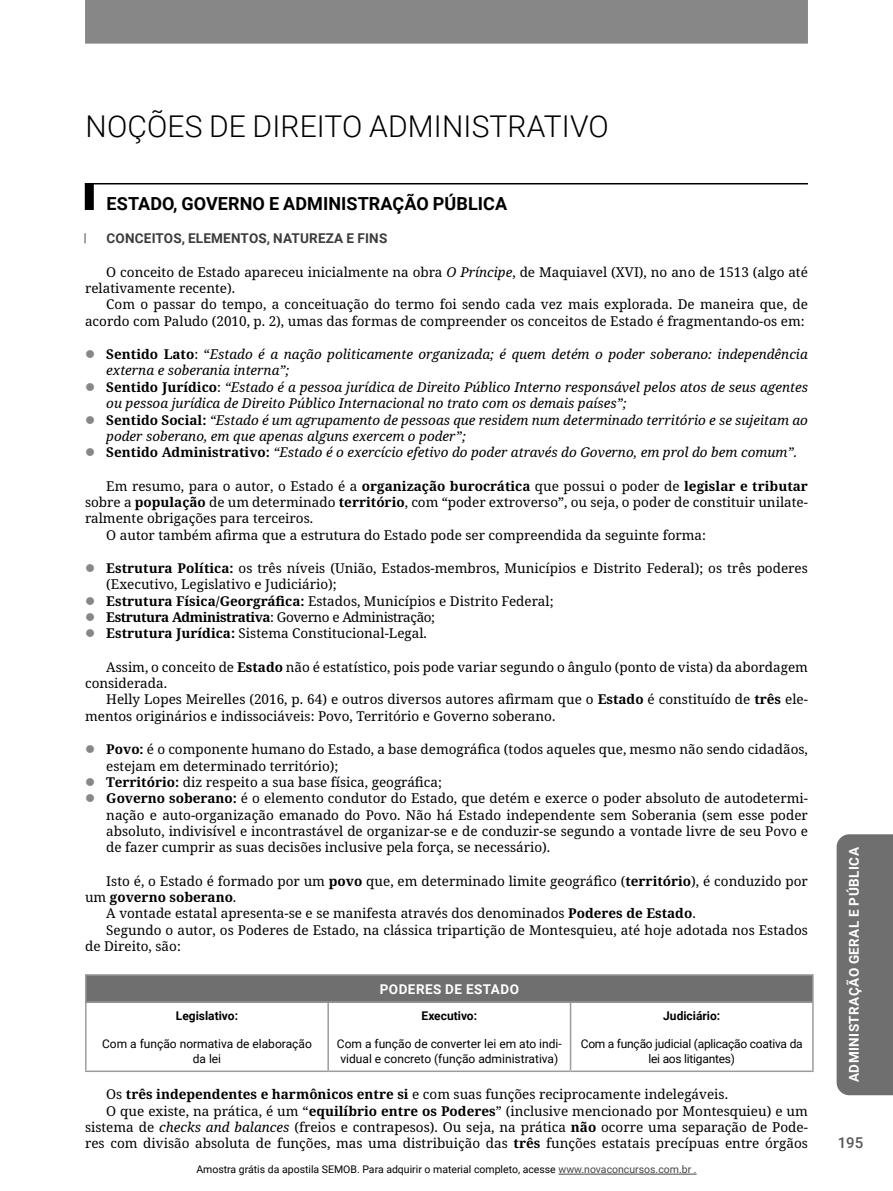
<style>
.page{position:relative;width:893px;height:1191px;background:#fff}
.page>*{position:absolute;margin:0;border:0;box-sizing:border-box;transform-origin:0 0}
.Disciplina{font:300 30px "Roboto";letter-spacing:.005em;color:#000}
.Assunto{font:700 18px "Roboto";letter-spacing:.005em;color:#000}
.t1{font:500 15px "Roboto";color:#575757}
.Parágrafos{font:13.5px/16.4px "Noto Serif";color:#000}
.t2{font:italic 13.5px/16.4px "Noto Serif";color:#000}
.t3{font:700 13.5px "Noto Serif";letter-spacing:-.03em;color:#000}
.Cabeçalho{font:700 13.5px "Roboto";letter-spacing:.035em;color:#fff}
.Tópico{font:700 13.5px "Roboto";letter-spacing:.015em;color:#3c3c3c}
.Células{font:12px/14.4px "Roboto";color:#000;text-align:center}
.Células-2{font:12px/14.4px "Roboto";letter-spacing:-.02em;color:#000;text-align:center}
.Células-3{font:700 12px "Roboto";color:#000}
.t4{font:10.5px "Roboto";color:#000}
.s1{font-style:italic}
.s2{font-weight:700;font-style:normal}
.s3{font-style:normal}
.s4{font-weight:700}
.s5{font-weight:400}
.s6{color:#454545}
</style>
<div class="page">
<div style="left:837px;top:834px;width:56px;height:261px;background:#6f6f6f"></div>
<hr style="left:558px;top:1173px;width:139px;height:1px;background:#454545">
<div style="left:85px;top:0;width:723px;height:44px;background:#878787"></div>
<div style="left:85px;top:184px;width:9px;height:26px;background:#000"></div>
<hr style="left:85px;top:183px;width:723px;height:1px;background:#000">
<svg style="left:84px;top:233px;width:2px;height:10px"></svg>
<div style="left:86px;top:975px;width:727px;height:27px;background:#6f6f6f"></div>
<hr style="left:85px;top:974px;width:243px;height:1px;background:#9c9c9c">
<hr style="left:85px;top:975px;width:2px;height:26px;background:#9c9c9c">
<hr style="left:328px;top:974px;width:243px;height:1px;background:#9c9c9c">
<hr style="left:571px;top:974px;width:243px;height:1px;background:#9c9c9c">
<hr style="left:812px;top:975px;width:2px;height:26px;background:#9c9c9c">
<hr style="left:85px;top:1001px;width:243px;height:1px;background:#9c9c9c">
<hr style="left:85px;top:1002px;width:2px;height:68px;background:#9c9c9c">
<hr style="left:328px;top:1001px;width:243px;height:1px;background:#9c9c9c">
<hr style="left:327px;top:1002px;width:2px;height:68px;background:#9c9c9c">
<hr style="left:571px;top:1001px;width:243px;height:1px;background:#9c9c9c">
<hr style="left:570px;top:1002px;width:1px;height:68px;background:#9c9c9c">
<hr style="left:812px;top:1002px;width:2px;height:68px;background:#9c9c9c">
<hr style="left:85px;top:1070px;width:243px;height:2px;background:#9c9c9c">
<hr style="left:328px;top:1070px;width:243px;height:2px;background:#9c9c9c">
<hr style="left:571px;top:1070px;width:243px;height:2px;background:#9c9c9c">
<p class="Disciplina" style="left:86px;top:105px;width:525px">NOÇÕES DE DIREITO ADMINISTRATIVO</p>
<p class="Assunto" style="left:107px;top:191px;width:402px">ESTADO, GOVERNO E ADMINISTRAÇÃO PÚBLICA</p>
<p class="Tópico" style="left:107px;top:229px;width:282px">CONCEITOS, ELEMENTOS, NATUREZA E FINS</p>
<p class="Parágrafos" style="left:85px;top:264px;width:724px;text-indent:21px">O conceito de Estado apareceu inicialmente na obra <span class="s1">O Príncipe</span>, de Maquiavel (XVI), no ano de 1513 (algo até relativamente recente).</p>
<p class="Parágrafos" style="left:85px;top:297px;width:724px;text-align:right">Com o passar do tempo, a conceituação do termo foi sendo cada vez mais explorada. De maneira que, de acordo com Paludo (2010, p. 2), umas das formas de compreender os conceitos de Estado é fragmentando-os em:</p>
<p class="t2" style="left:106px;top:346px;width:703px"><span class="s2">Sentido Lato</span><span class="s3">: “</span>Estado é a nação politicamente organizada; é quem detém o poder soberano: independência externa e soberania interna”;</p>
<p class="t2" style="left:106px;top:379px;width:703px"><span class="s2">Sentido Jurídico</span><span class="s3">:</span> “Estado é a pessoa jurídica de Direito Público Interno responsável pelos atos de seus agentes ou pessoa jurídica de Direito Público Internacional no trato com os demais países”;</p>
<p class="t2" style="left:106px;top:412px;width:703px"><span class="s2">Sentido Social:</span> “Estado é um agrupamento de pessoas que residem num determinado território e se sujeitam ao poder soberano, em que apenas alguns exercem o poder”;</p>
<p class="t2" style="left:106px;top:444px;width:692px"><span class="s2">Sentido Administrativo:</span> “Estado é o exercício efetivo do poder através do Governo, em prol do bem comum”.</p>
<p class="Parágrafos" style="left:85px;top:478px;width:724px;text-align:justify;text-indent:21px">Em resumo, para o autor, o Estado é a <span class="s4">organização burocrática</span> que possui o poder de <span class="s4">legislar e tributar </span>sobre a <span class="s4">população</span> de um determinado <span class="s4">território</span>, com “poder extroverso”, ou seja, o poder de constituir unilate&shy;ralmente obrigações para terceiros.</p>
<p class="Parágrafos" style="left:106px;top:527px;width:601px">O autor também afirma que a estrutura do Estado pode ser compreendida da seguinte forma:</p>
<p class="Parágrafos" style="left:106px;top:560px;width:703px"><span class="s4">Estrutura Política:</span> os três níveis (União, Estados-membros, Municípios e Distrito Federal); os três poderes (Executivo, Legislativo e Judiciário);</p>
<p class="Parágrafos" style="left:106px;top:593px;width:449px"><span class="s4">Estrutura Física/Georgráfica:</span> Estados, Municípios e Distrito Federal;</p>
<p class="t3" style="left:106px;top:607px;width:330px">Estrutura Administrativa<span class="s5">: Governo e Administração;</span></p>
<p class="Parágrafos" style="left:106px;top:626px;width:322px"><span class="s4">Estrutura Jurídica:</span> Sistema Constitucional-Legal.</p>
<p class="Parágrafos" style="left:85px;top:659px;width:724px;text-indent:21px">Assim, o conceito de <span class="s4">Estado</span> não é estatístico, pois pode variar segundo o ângulo (ponto de vista) da abordagem considerada.</p>
<p class="Parágrafos" style="left:85px;top:692px;width:724px;text-indent:21px">Helly Lopes Meirelles (2016, p. 64) e outros diversos autores afirmam que o <span class="s4">Estado</span> é constituído de <span class="s4">três</span> ele&shy;mentos originários e indissociáveis: Povo, Território e Governo soberano.</p>
<p class="Parágrafos" style="left:106px;top:741px;width:703px"><span class="s4">Povo:</span> é o componente humano do Estado, a base demográfica (todos aqueles que, mesmo não sendo cidadãos, estejam em determinado território);</p>
<p class="Parágrafos" style="left:106px;top:774px;width:337px"><span class="s4">Território:</span> diz respeito a sua base física, geográfica;</p>
<p class="Parágrafos" style="left:106px;top:790px;width:703px;text-align:justify"><span class="s4">Governo soberano:</span> é o elemento condutor do Estado, que detém e exerce o poder absoluto de autodetermi&shy;nação e auto-organização emanado do Povo. Não há Estado independente sem Soberania (sem esse poder absoluto, indivisível e incontrastável de organizar-se e de conduzir-se segundo a vontade livre de seu Povo e de fazer cumprir as suas decisões inclusive pela força, se necessário).</p>
<p class="Parágrafos" style="left:85px;top:873px;width:724px;text-indent:21px">Isto é, o Estado é formado por um <span class="s4">povo</span> que, em determinado limite geográfico (<span class="s4">território</span>), é conduzido por um <span class="s4">governo soberano</span>.</p>
<p class="Parágrafos" style="left:106px;top:905px;width:591px">A vontade estatal apresenta-se e se manifesta através dos denominados <span class="s4">Poderes de Estado</span>.</p>
<p class="Parágrafos" style="left:85px;top:922px;width:724px;text-indent:21px">Segundo o autor, os Poderes de Estado, na clássica tripartição de Montesquieu, até hoje adotada nos Estados de Direito, são:</p>
<p class="Cabeçalho" style="left:380px;top:979px;width:141px">PODERES DE ESTADO</p>
<p class="Células-3" style="left:176px;top:1007px;width:64px">Legislativo:</p>
<p class="Células" style="left:102px;top:1036px;width:211px">Com a função normativa de elaboração da lei</p>
<p class="Células-3" style="left:663px;top:1007px;width:58px">Judiciário:</p>
<p class="Células-2" style="left:581px;top:1036px;width:223px">Com a função judicial (aplicação coativa da lei aos litigantes)</p>
<p class="Parágrafos" style="left:106px;top:1086px;width:623px">Os <span class="s4">três independentes e harmônicos entre si</span> e com suas funções reciprocamente indelegáveis.</p>
<p class="Parágrafos" style="left:85px;top:1103px;width:724px;text-align:justify;text-indent:21px">O que existe, na prática, é um “<span class="s4">equilíbrio entre os Poderes</span>” (inclusive mencionado por Montesquieu) e um sistema de <span class="s1">checks and balances</span> (freios e contrapesos). Ou seja, na prática <span class="s4">não</span> ocorre uma separação de Pode&shy;res com divisão absoluta de funções, mas uma distribuição das <span class="s4">três</span> funções estatais precípuas entre órgãos</p>
<p class="Células-3" style="left:422px;top:1007px;width:57px">Executivo:</p>
<p class="Células" style="left:337px;top:1036px;width:226px;text-align:left">Com a função de converter lei em ato indi&shy;vidual e concreto (função administrativa)</p>
<p class="t4" style="left:196px;top:1162px;width:502px">Amostra grátis da apostila SEMOB. Para adquirir o material completo, acesse <span class="s6">www.novaconcursos.com.br .</span></p>
<p class="Cabeçalho" style="left:845px;top:1082px;width:236px;rotate:-90deg">ADMINISTRAÇÃO GERAL E PÚBLICA</p>
<p class="t1" style="left:838px;top:1132px;width:27px">195</p>
</div>
